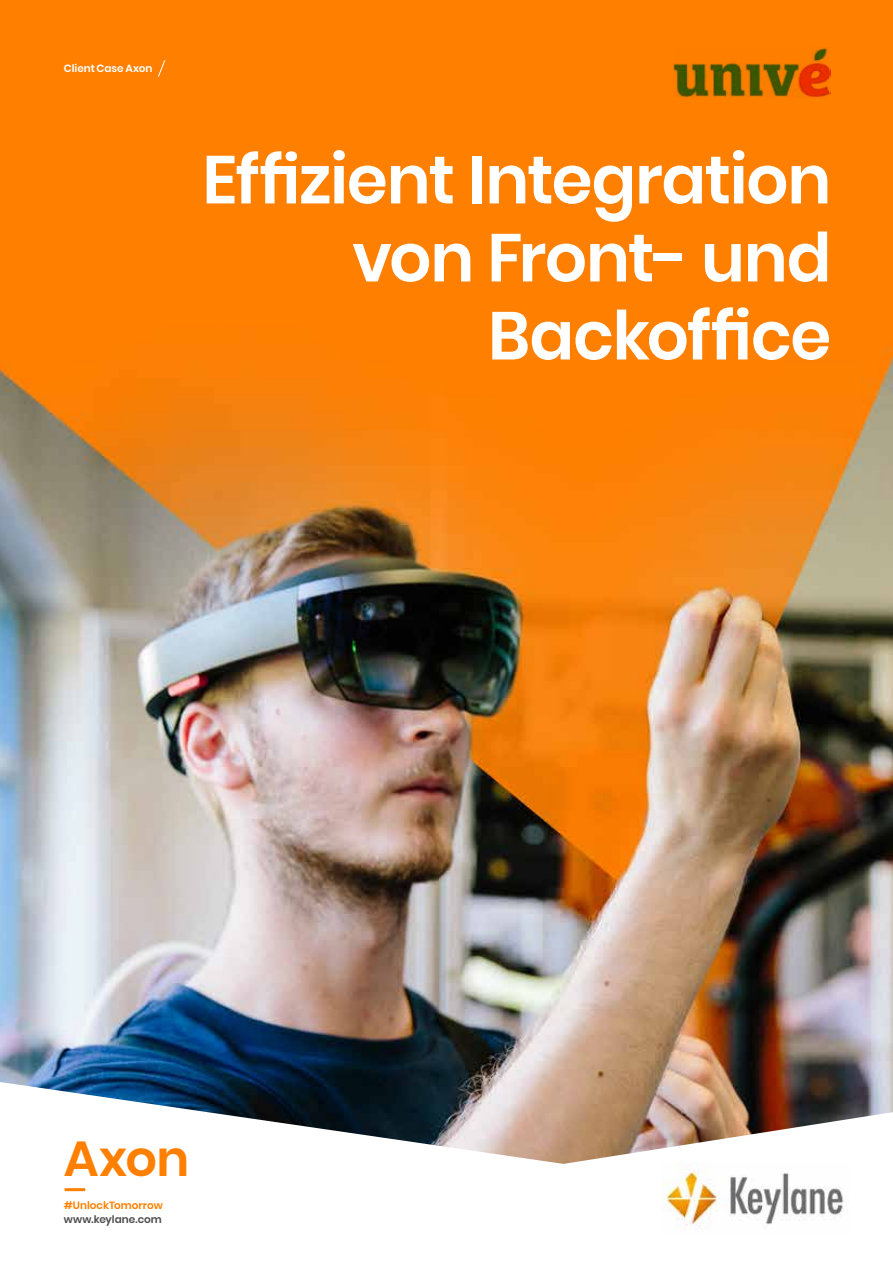
<style>
.page{position:relative;width:893px;height:1263px;background:#fff}
.page>*{position:absolute;margin:0;border:0;box-sizing:border-box;transform-origin:0 0}
.t1{font:600 67.5px/78px "Poppins";letter-spacing:-.02em;color:#fff;text-align:right}
.t2{font:600 49.5px "Poppins";color:#ff8000}
.t3{font:600 10.5px "Poppins";color:#ff8000}
.t4{font:600 10.5px "Poppins";color:#4d4d4d}
.t5{font:600 10.5px "Poppins";color:#fff}
</style>
<div class="page">
<img style="left:0;top:0;width:893px;height:1082px">
<svg style="left:157px;top:59px;width:9px;height:19px"></svg>
<img style="left:674px;top:47px;width:156px;height:51px">
<img style="left:1px;top:1082px;width:892px;height:110px">
<img style="left:661px;top:1162px;width:188px;height:67px">
<hr style="left:65px;top:1188px;width:20px;height:3px;background:#ff8000">
<p class="t5" style="left:64px;top:63px;width:90px">Client Case Axon</p>
<p class="t1" style="left:202px;top:141px;width:630px">Effizient Integration von Front- und<br>Backoffice</p>
<p class="t2" style="left:64px;top:1130px;width:127px">Axon</p>
<p class="t3" style="left:64px;top:1199px;width:101px">#UnlockTomorrow</p>
<p class="t4" style="left:64px;top:1213px;width:100px">www.keylane.com</p>
</div>
